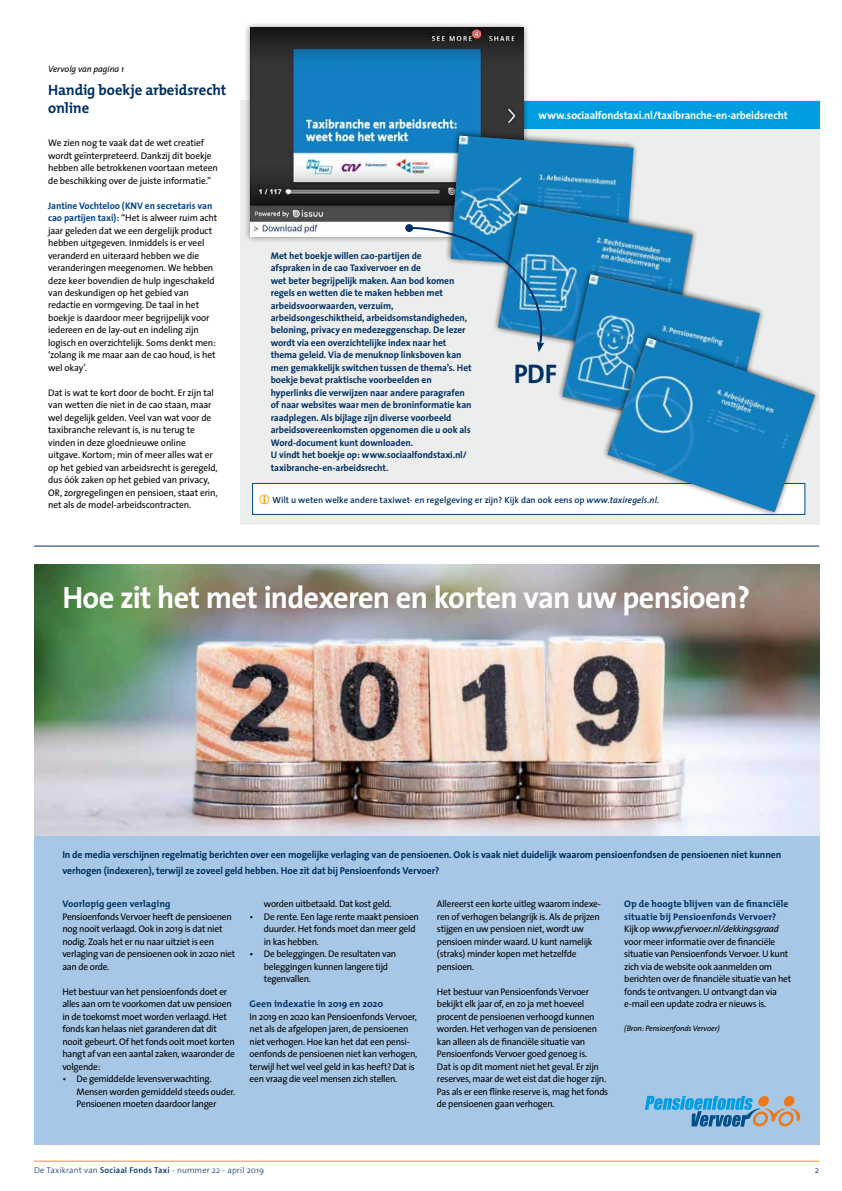
<style>
.page{position:relative;width:842px;height:1191px;background:#fff}
.page>*{position:absolute;margin:0;border:0;box-sizing:border-box;transform-origin:0 0}
.t1{font:700 31px "The Sans";letter-spacing:-.025em;color:#fff}
.t2{font:700 27px "The Sans";color:#003064}
.t3{font:700 15px/18px "The Mix";letter-spacing:-.01em;color:#003064}
.t4{font:700 11px "The Sans";letter-spacing:-.01em;color:#fff}
.t5{font:700 10px/16px "The Sans";letter-spacing:-.015em;color:#003064}
.t6{font:9.6px/12.5px "The Sans";letter-spacing:-.025em;color:#000}
.t7{font:700 9.6px/12.5px "The Sans";letter-spacing:-.005em;color:#003064}
.t8{font:700 9.6px/12.5px "The Mix";letter-spacing:.005em;color:#003064}
.t9{font:600 9px "The Sans";letter-spacing:.005em;color:#003064}
.t10{font:italic 9px "The Sans";letter-spacing:-.01em;color:#000}
.t11{font:300 9px "The Sans";color:#003064}
.t12{font:300 8.5px "The Sans";letter-spacing:.02em;color:#003064}
.t13{font:italic 8px "The Sans";letter-spacing:-.02em;color:#000}
.s1{font-weight:700;color:#004489}
.s2{font-style:italic}
.s3{font-weight:600}
</style>
<div class="page">
<div style="left:34px;top:564px;width:785px;height:580px;background:#a7c7e6"></div>
<svg style="left:645px;top:1095px;width:155px;height:31px"></svg>
<hr style="left:34px;top:1160px;width:785px;height:1px;background:#f39800">
<div style="left:240px;top:100px;width:579px;height:424px;background:#eceded"></div>
<div style="left:496px;top:101px;width:323px;height:27px;background:#009ee0"></div>
<hr style="left:34px;top:545px;width:785px;height:1px;background:#003064">
<img style="left:34px;top:564px;width:785px;height:272px">
<div style="left:244px;top:21px;width:286px;height:222px;background:#000;opacity:.45"></div>
<img style="left:250px;top:28px;width:274px;height:209px">
<div style="left:253px;top:483px;width:552px;height:31px;background:#fff"></div>
<div style="left:252px;top:483px;width:553px;height:31px;border:1px solid #004489"></div>
<svg style="left:599px;top:329px;width:221px;height:191px"></svg>
<img style="left:607px;top:337px;width:208px;height:175px">
<svg style="left:405px;top:129px;width:363px;height:314px"></svg>
<p class="t10" style="left:48px;top:62px;width:77px">Vervolg van pagina 1</p>
<h3 class="t3" style="left:48px;top:81px;width:180px">Handig boekje arbeidsrecht online</h3>
<p class="t6" style="left:48px;top:136px;width:171px">We zien nog te vaak dat de wet creatief wordt geïnterpreteerd. Dankzij dit boekje hebben alle betrokkenen voortaan meteen de beschikking over de juiste informatie.”</p>
<p class="t6" style="left:48px;top:199px;width:171px"><span class="s1">Jantine Vochteloo (KNV en secretaris van cao partijen taxi):</span> “Het is alweer ruim acht jaar geleden dat we een dergelijk product hebben uitgegeven. Inmiddels is er veel veranderd en uiteraard hebben we die veranderingen meegenomen. We hebben deze keer bovendien de hulp ingeschakeld van deskundigen op het gebied van redactie en vormgeving. De taal in het boekje is daardoor meer begrijpelijk voor iedereen en de lay-out en indeling zijn logisch en overzichtelijk. Soms denkt men: ‘zolang ik me maar aan de cao houd, is het wel okay’.</p>
<p class="t6" style="left:48px;top:386px;width:171px">Dat is wat te kort door de bocht. Er zijn tal van wetten die niet in de cao staan, maar wel degelijk gelden. Veel van wat voor de taxibranche relevant is, is nu terug te vinden in deze gloednieuwe online uitgave. Kortom; min of meer alles wat er op het gebied van arbeidsrecht is geregeld, dus óók zaken op het gebied van privacy, OR, zorgregelingen en pensioen, staat erin, net als de model-arbeidscontracten.</p>
<p class="t4" style="left:539px;top:106px;width:251px">www.sociaalfondstaxi.nl/taxibranche-en-arbeidsrecht</p>
<p class="t7" style="left:271px;top:249px;width:202px">Met het boekje willen cao-partijen de<br>afspraken in de cao Taxivervoer en de<br>wet beter begrijpelijk maken. Aan bod komen regels en wetten die te maken hebben met arbeidsvoorwaarden, verzuim, arbeidsongeschiktheid, arbeidsomstandigheden, beloning, privacy en medezeggenschap. De lezer wordt via een overzichtelijke index naar het thema geleid. Via de menuknop linksboven kan men gemakkelijk switchen tussen de thema’s. Het boekje bevat praktische voorbeelden en hyperlinks die verwijzen naar andere paragrafen of naar websites waar men de broninformatie kan raadplegen. Als bijlage zijn diverse voorbeeld arbeidsovereenkomsten opgenomen die u ook als Word-document kunt downloaden.<br>U vindt het boekje op: www.sociaalfondstaxi.nl/ taxibranche-en-arbeidsrecht.</p>
<h2 class="t2" style="left:514px;top:352px;width:45px">PDF</h2>
<p class="t9" style="left:272px;top:492px;width:388px">Wilt u weten welke andere taxiwet- en regelgeving er zijn? Kijk dan ook eens op <span class="s2">www.taxiregels.nl</span>.</p>
<h1 class="t1" style="left:62px;top:571px;width:689px">Hoe zit het met indexeren en korten van uw pensioen?</h1>
<p class="t5" style="left:62px;top:846px;width:720px">In de media verschijnen regelmatig berichten over een mogelijke verlaging van de pensioenen. Ook is vaak niet duidelijk waarom pensioenfondsen de pensioenen niet kunnen verhogen (indexeren), terwijl ze zoveel geld hebben. Hoe zit dat bij Pensioenfonds Vervoer?</p>
<p class="t8" style="left:62px;top:897px;width:110px">Voorlopig geen verlaging</p>
<p class="t6" style="left:62px;top:910px;width:175px">Pensioenfonds Vervoer heeft de pensioenen nog nooit verlaagd. Ook in 2019 is dat niet nodig. Zoals het er nu naar uitziet is een verlaging van de pensioenen ook in 2020 niet aan de orde.</p>
<p class="t6" style="left:62px;top:985px;width:174px">Het bestuur van het pensioenfonds doet er alles aan om te voorkomen dat uw pensioen in de toekomst moet worden verlaagd. Het fonds kan helaas niet garanderen dat dit nooit gebeurt. Of het fonds ooit moet korten hangt af van een aantal zaken, waaronder de volgende:</p>
<p class="t6" style="left:77px;top:1072px;width:160px;text-indent:-14px">• De gemiddelde levensverwachting.<br>Mensen worden gemiddeld steeds ouder.<br>Pensioenen moeten daardoor langer</p>
<p class="t6" style="left:264px;top:897px;width:129px">worden uitbetaald. Dat kost geld.</p>
<p class="t6" style="left:264px;top:910px;width:157px;text-indent:-14px">• De rente. Een lage rente maakt pensioen duurder. Het fonds moet dan meer geld in kas hebben.</p>
<p class="t6" style="left:264px;top:947px;width:134px;text-indent:-14px">• De beleggingen. De resultaten van beleggingen kunnen langere tijd tegenvallen.</p>
<p class="t8" style="left:250px;top:997px;width:135px">Geen indexatie in 2019 en 2020</p>
<p class="t6" style="left:250px;top:1010px;width:169px">In 2019 en 2020 kan Pensioenfonds Vervoer, net als de afgelopen jaren, de pensioenen niet verhogen. Hoe kan het dat een pensi&shy;oenfonds de pensioenen niet kan verhogen, terwijl het wel veel geld in kas heeft? Dat is een vraag die veel mensen zich stellen.</p>
<p class="t6" style="left:437px;top:897px;width:166px">Allereerst een korte uitleg waarom indexe&shy;ren of verhogen belangrijk is. Als de prijzen stijgen en uw pensioen niet, wordt uw pensioen minder waard. U kunt namelijk (straks) minder kopen met hetzelfde pensioen.</p>
<p class="t6" style="left:437px;top:985px;width:173px">Het bestuur van Pensioenfonds Vervoer bekijkt elk jaar of, en zo ja met hoeveel procent de pensioenen verhoogd kunnen worden. Het verhogen van de pensioenen kan alleen als de financiële situatie van Pensioenfonds Vervoer goed genoeg is.<br>Dat is op dit moment niet het geval. Er zijn reserves, maar de wet eist dat die hoger zijn.<br>Pas als er een flinke reserve is, mag het fonds de pensioenen gaan verhogen.</p>
<p class="t8" style="left:624px;top:897px;width:166px">Op de hoogte blijven van de financiële situatie bij Pensioenfonds Vervoer?</p>
<p class="t6" style="left:624px;top:922px;width:169px">Kijk op <span class="s2">www.pfvervoer.nl/dekkingsgraad </span>voor meer informatie over de financiële situatie van Pensioenfonds Vervoer. U kunt zich via de website ook aanmelden om berichten over de financiële situatie van het fonds te ontvangen. U ontvangt dan via e-mail een update zodra er nieuws is.</p>
<p class="t13" style="left:624px;top:1022px;width:97px">(Bron: Pensioenfonds Vervoer)</p>
<p class="t12" style="left:34px;top:1163px;width:232px">De Taxikrant van <span class="s3">Sociaal Fonds Taxi</span> - nummer 22 - april 2019</p>
<p class="t11" style="left:815px;top:1162px;width:6px">2</p>
</div>
